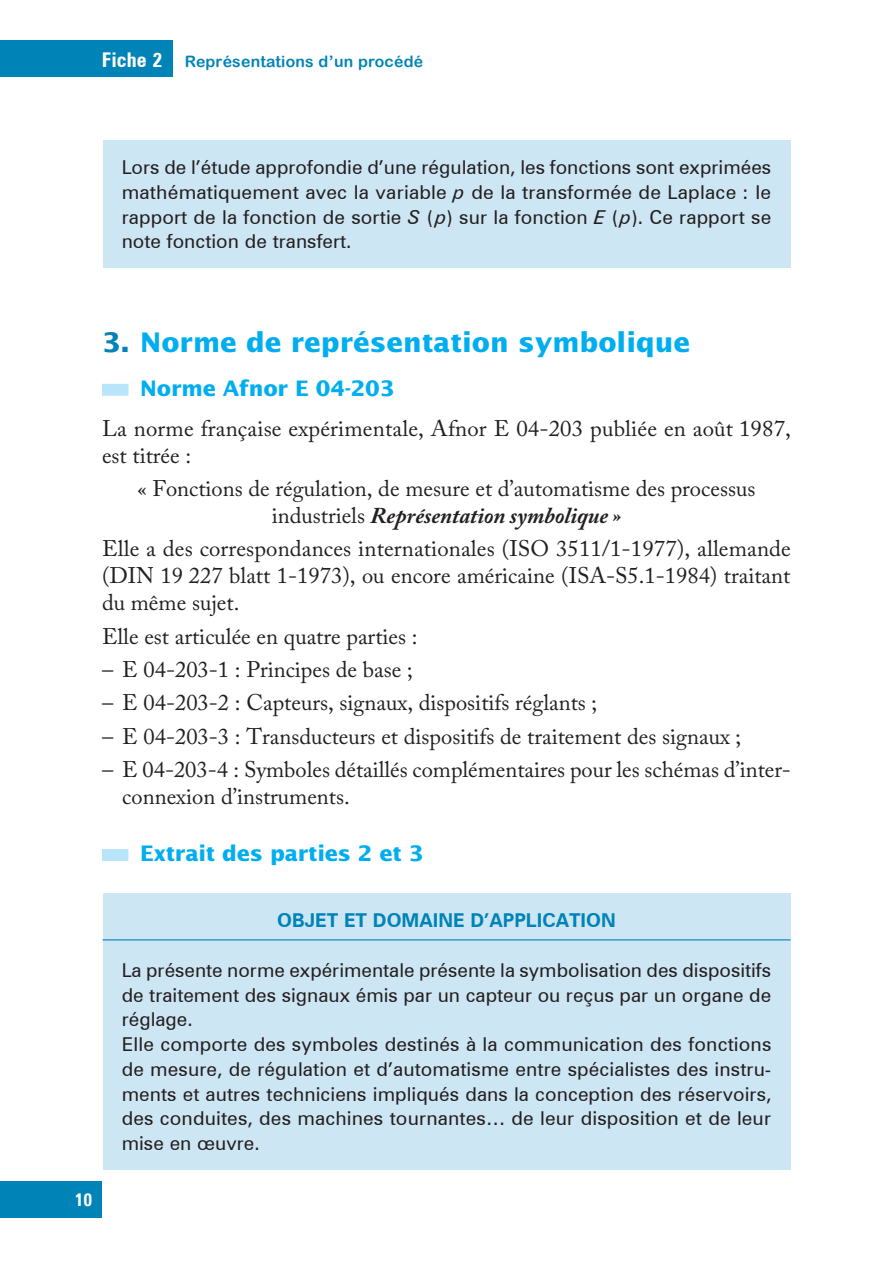
<style>
.page{position:relative;width:893px;height:1276px;background:#fff}
.page>*{position:absolute;margin:0;border:0;box-sizing:border-box;transform-origin:0 0}
.t1{font:700 27px "Lucida Sans Std";color:#00aeef}
.t2{font:22.5px/27px "Adobe Caslon Pro";color:#231f20}
.t3{font:700 21.38px "Lucida Sans Std";letter-spacing:-.01em;color:#00aeef}
.t4{font:19.12px/24.8px "Zurich BT";color:#231f20;text-align:justify}
.t5{font:700 19.12px "Zurich BT";color:#0083b6}
.t6{font:18px "Zurich Bold Condensed BT";color:#fff}
.t7{font:15.75px "Arial Rounded MT Bold";letter-spacing:.015em;color:#0083b6}
.s1{font-family:"Zurich Bold Condensed BT";font-size:20.25px;color:#fff}
.s2{font-style:italic}
.s3{color:#0083b6}
.s4{font-weight:700;font-style:italic}
</style>
<div class="page">
<div style="left:0;top:40px;width:172px;height:37px;background:#0083b6"></div>
<div style="left:0;top:1181px;width:102px;height:36px;background:#0083b6"></div>
<div style="left:102px;top:384px;width:26px;height:12px;background:#b9e5fa"></div>
<div style="left:102px;top:849px;width:26px;height:12px;background:#b9e5fa"></div>
<div style="left:103px;top:140px;width:687px;height:127px;background:#cde6f3"></div>
<div style="left:103px;top:893px;width:687px;height:276px;background:#cde6f3"></div>
<hr style="left:103px;top:939px;width:687px;height:1px;background:#0083b6">
<p class="t7" style="left:102px;top:52px;width:323px"><span class="s1">Fiche 2</span> Représentations d’un procédé</p>
<p class="t4" style="left:122px;top:155px;width:651px">Lors de l’étude approfondie d’une régulation, les fonctions sont exprimées mathématiquement avec la variable <span class="s2">p</span> de la transformée de Laplace : le rapport de la fonction de sortie <span class="s2">S</span> (<span class="s2">p</span>) sur la fonction <span class="s2">E</span> (<span class="s2">p</span>). Ce rapport se note fonction de transfert.</p>
<p class="t1" style="left:102px;top:327px;width:590px"><span class="s3">3.</span> Norme de représentation symbolique</p>
<p class="t3" style="left:140px;top:376px;width:256px">Norme Afnor E 04-203</p>
<p class="t2" style="left:102px;top:414px;width:690px">La norme française expérimentale, Afnor E 04-203 publiée en août 1987, est titrée :</p>
<p class="t2" style="left:138px;top:474px;width:619px;text-align:center">« Fonctions de régulation, de mesure et d’automatisme des processus industriels <span class="s4">Représentation symbolique »</span></p>
<p class="t2" style="left:102px;top:535px;width:690px;text-align:justify">Elle a des correspondances internationales (ISO 3511/1-1977), allemande (DIN 19 227 blatt 1-1973), ou encore américaine (ISA-S5.1-1984) traitant du même sujet.</p>
<p class="t2" style="left:102px;top:622px;width:317px">Elle est articulée en quatre parties :</p>
<p class="t2" style="left:102px;top:656px;width:312px">– E 04-203-1 : Principes de base ;</p>
<p class="t2" style="left:102px;top:689px;width:497px">– E 04-203-2 : Capteurs, signaux, dispositifs réglants ;</p>
<p class="t2" style="left:102px;top:722px;width:641px">– E 04-203-3 : Transducteurs et dispositifs de traitement des signaux ;</p>
<p class="t2" style="left:122px;top:756px;width:670px;text-indent:-20px">– E 04-203-4 : Symboles détaillés complémentaires pour les schémas d’inter&shy;connexion d’instruments.</p>
<p class="t3" style="left:140px;top:841px;width:285px">Extrait des parties 2 et 3</p>
<p class="t6" style="left:75px;top:1188px;width:19px">10</p>
<p class="t5" style="left:277px;top:908px;width:340px">OBJET ET DOMAINE D’APPLICATION</p>
<p class="t4" style="left:122px;top:957px;width:651px;text-align:left">La présente norme expérimentale présente la symbolisation des dispositifs de traitement des signaux émis par un capteur ou reçus par un organe de réglage.<br>Elle comporte des symboles destinés à la communication des fonctions de mesure, de régulation et d’automatisme entre spécialistes des instru&shy;ments et autres techniciens impliqués dans la conception des réservoirs, des conduites, des machines tournantes… de leur disposition et de leur mise en œuvre.</p>
</div>
